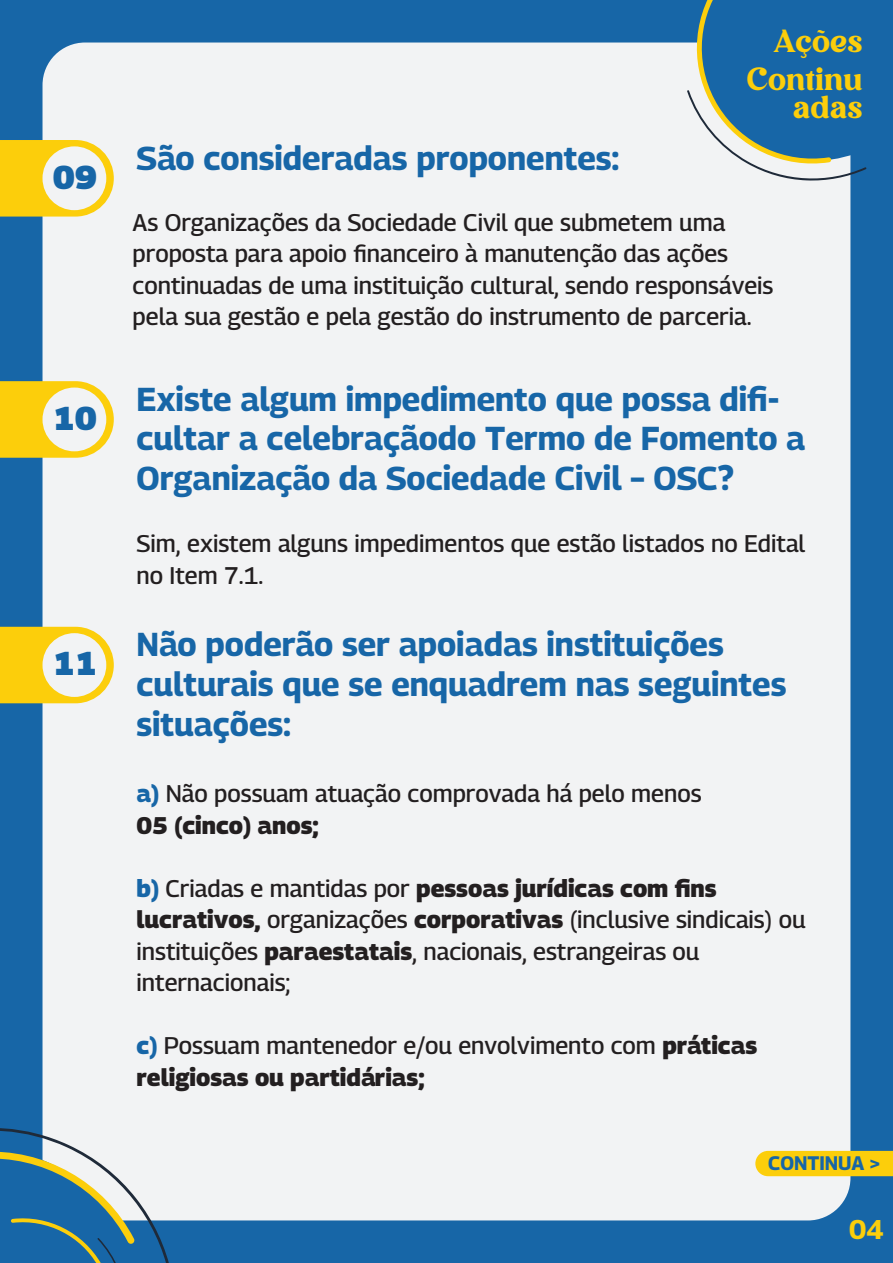
<style>
.page{position:relative;width:893px;height:1263px;background:#1766a7}
.page>*{position:absolute;margin:0;border:0;box-sizing:border-box;transform-origin:0 0}
.t1{font:700 33px/39.6px "Georama";color:#1766a7}
.t2{font:900 33px "Georama";color:#1766a7}
.t3{font:30.9px/37.8px "Avigea";letter-spacing:.025em;color:#fcce0b;text-align:right}
.t4{font:700 27px "Georama";color:#fcce0b}
.t5{font:500 24px/31.5px "Georama";color:#231f20}
.t6{font:700 19.5px "Georama";color:#1766a7}
.s1{font-weight:800;color:#1766a7}
.s2{font-weight:800}
</style>
<div class="page">
<div style="left:43px;top:43px;width:807px;height:1177px;background:#f2f3f4;border-radius:43px"></div>
<svg style="left:687px;top:0;width:180px;height:184px"></svg>
<svg style="left:0;top:1123px;width:172px;height:140px"></svg>
<svg style="left:0;top:140px;width:114px;height:77px;background:#f9d229"></svg>
<div style="left:43px;top:146px;width:63px;height:64px;background:#f2f3f4;border-radius:50%"></div>
<svg style="left:0;top:381px;width:114px;height:77px;background:#f9d22a"></svg>
<div style="left:43px;top:388px;width:63px;height:63px;background:#f2f3f4;border-radius:50%"></div>
<svg style="left:0;top:627px;width:114px;height:76px;background:#fad227"></svg>
<div style="left:43px;top:633px;width:63px;height:64px;background:#f2f3f4;border-radius:50%"></div>
<div style="left:755px;top:1151px;width:138px;height:25px;background:#fcce0b"></div>
<h1 class="t2" style="left:53px;top:150px;width:46px">09</h1>
<h1 class="t2" style="left:53px;top:391px;width:46px">10</h1>
<h1 class="t2" style="left:53px;top:636px;width:46px">11</h1>
<h1 class="t1" style="left:137px;top:136px;width:484px">São consideradas proponentes:</h1>
<p class="t3" style="left:747px;top:23px;width:116px">Ações<br>Continu</p>
<p class="t3" style="left:794px;top:88px;width:70px">adas</p>
<p class="t5" style="left:133px;top:205px;width:642px">As Organizações da Sociedade Civil que submetem uma proposta para apoio financeiro à manutenção das ações continuadas de uma instituição cultural, sendo responsáveis pela sua gestão e pela gestão do instrumento de parceria.</p>
<h1 class="t1" style="left:137px;top:377px;width:670px">Existe algum impedimento que possa difi&shy;cultar a celebraçãodo Termo de Fomento a<br>Organização da Sociedade Civil – OSC?</h1>
<p class="t5" style="left:137px;top:527px;width:670px">Sim, existem alguns impedimentos que estão listados no Edital no Item 7.1.</p>
<h1 class="t1" style="left:137px;top:623px;width:651px">Não poderão ser apoiadas instituições culturais que se enquadrem nas seguintes situações:</h1>
<p class="t5" style="left:137px;top:777px;width:566px"><span class="s1">a)</span> Não possuam atuação comprovada há pelo menos<br><span class="s2">05 (cinco) anos;</span></p>
<p class="t5" style="left:137px;top:871px;width:670px"><span class="s1">b)</span> Criadas e mantidas por <span class="s2">pessoas jurídicas com fins lucrativos,</span> organizações <span class="s2">corporativas</span> (inclusive sindicais) ou instituições <span class="s2">paraestatais</span>, nacionais, estrangeiras ou internacionais;</p>
<p class="t5" style="left:137px;top:1028px;width:622px"><span class="s1">c)</span> Possuam mantenedor e/ou envolvimento com <span class="s2">práticas religiosas ou partidárias;</span></p>
<p class="t6" style="left:768px;top:1147px;width:113px">CONTINUA &gt;</p>
<p class="t4" style="left:849px;top:1208px;width:37px">04</p>
</div>
